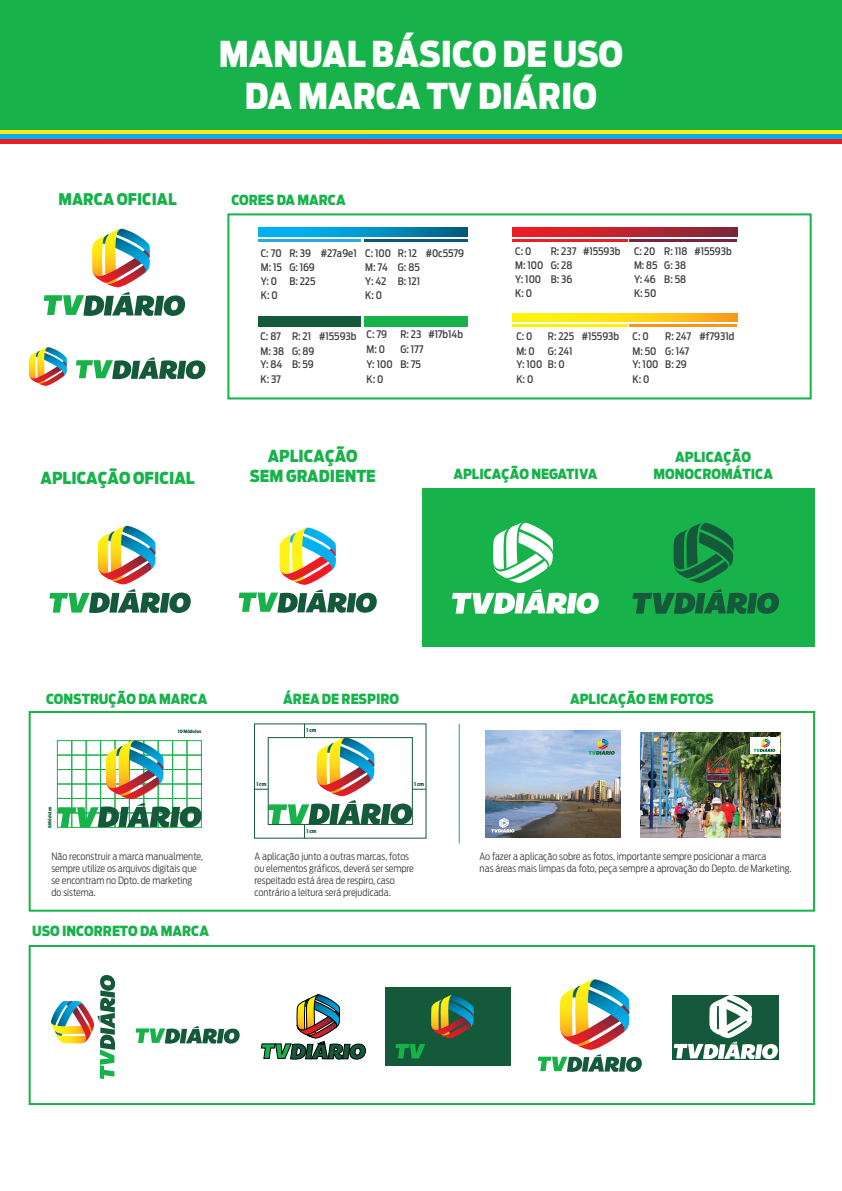
<style>
.page{position:relative;width:842px;height:1191px;background:#fff}
.page>*{position:absolute;margin:0;border:0;box-sizing:border-box;transform-origin:0 0}
.t1{font:900 35.4px/41.7px "Antenna Cond";color:#fff;text-align:center}
.t2{font:900 16.5px/19.4px "Antenna Cond";color:#18b24b;text-align:center}
.t3{font:900 16px "Antenna Cond";color:#18b24b}
.t4{font:900 13.9px/16.3px "Antenna Cond";color:#18b24b;text-align:center}
.t5{font:500 10.4px/14.2px "Antenna Cond";color:#414042}
.t6{font:300 10px/11.9px "Antenna Cond";color:#414042}
.t7{font:900 5.1px "Antenna Cond";color:#15593b}
.t8{font:900 4.5px "Antenna Cond";color:#15593b}
</style>
<div class="page">
<div style="left:672px;top:994px;width:107px;height:65px;background:#15593b"></div>
<div style="left:385px;top:987px;width:125px;height:79px;background:#15593b"></div>
<div style="left:187px;top:813px;width:15px;height:14px;border:1px solid #18b24b"></div>
<div style="left:187px;top:798px;width:15px;height:15px;border:1px solid #18b24b"></div>
<div style="left:187px;top:784px;width:15px;height:14px;border:1px solid #18b24b"></div>
<div style="left:187px;top:769px;width:15px;height:15px;border:1px solid #18b24b"></div>
<div style="left:187px;top:755px;width:15px;height:14px;border:1px solid #18b24b"></div>
<div style="left:187px;top:740px;width:15px;height:15px;border:1px solid #18b24b"></div>
<div style="left:0;top:0;width:842px;height:130px;background:#18b24b"></div>
<svg style="left:44px;top:229px;width:141px;height:87px"></svg>
<svg style="left:49px;top:526px;width:142px;height:87px"></svg>
<svg style="left:57px;top:740px;width:144px;height:87px"></svg>
<svg style="left:51px;top:975px;width:64px;height:104px"></svg>
<svg style="left:260px;top:994px;width:106px;height:112px"></svg>
<svg style="left:395px;top:995px;width:79px;height:64px"></svg>
<svg style="left:674px;top:995px;width:104px;height:64px"></svg>
<svg style="left:538px;top:979px;width:104px;height:92px"></svg>
<svg style="left:136px;top:1026px;width:104px;height:17px"></svg>
<div style="left:0;top:130px;width:842px;height:5px;background:#ffee12"></div>
<hr style="left:0;top:135px;width:842px;height:4px;background:#00afef">
<div style="left:0;top:139px;width:842px;height:5px;background:#eb1d25"></div>
<div style="left:422px;top:488px;width:392px;height:158px;background:#18b24b"></div>
<div style="left:227px;top:213px;width:585px;height:186px;border:2px solid #18b24b"></div>
<div style="left:29px;top:711px;width:786px;height:200px;border:2px solid #18b24b"></div>
<div style="left:29px;top:945px;width:786px;height:160px;border:2px solid #18b24b"></div>
<svg style="left:255px;top:724px;width:171px;height:114px"></svg>
<hr style="left:459px;top:724px;width:1px;height:119px;background:#18b24b">
<img style="left:485px;top:731px;width:136px;height:106px">
<svg style="left:589px;top:738px;width:26px;height:16px"></svg>
<svg style="left:491px;top:818px;width:23px;height:14px"></svg>
<img style="left:640px;top:732px;width:140px;height:105px">
<div style="left:750px;top:737px;width:30px;height:17px;background:#fff"></div>
<svg style="left:754px;top:738px;width:21px;height:14px"></svg>
<div style="left:259px;top:316px;width:102px;height:10px;background:#15593b"></div>
<div style="left:365px;top:316px;width:103px;height:10px;background:#18b24b"></div>
<svg style="left:259px;top:228px;width:209px;height:9px;background:#0091c5"></svg>
<hr style="left:259px;top:239px;width:102px;height:2px;background:#27aae1">
<hr style="left:365px;top:239px;width:103px;height:2px;background:#0d567a">
<svg style="left:512px;top:228px;width:225px;height:9px;background:#bb222e"></svg>
<hr style="left:512px;top:239px;width:116px;height:2px;background:#ed1d24">
<hr style="left:630px;top:239px;width:107px;height:2px;background:#76263b">
<svg style="left:512px;top:313px;width:225px;height:9px;background:#fed515"></svg>
<hr style="left:512px;top:324px;width:116px;height:2px;background:#fff200">
<hr style="left:630px;top:324px;width:107px;height:2px;background:#f7941e">
<svg style="left:239px;top:589px;width:138px;height:24px"></svg>
<img style="left:308px;top:527px;width:16px;height:7px">
<img style="left:308px;top:534px;width:28px;height:34px">
<img style="left:295px;top:527px;width:13px;height:29px">
<img style="left:279px;top:533px;width:16px;height:36px">
<img style="left:293px;top:563px;width:41px;height:22px">
<img style="left:280px;top:556px;width:48px;height:25px">
<img style="left:48px;top:347px;width:12px;height:5px">
<img style="left:48px;top:352px;width:19px;height:22px">
<img style="left:39px;top:347px;width:9px;height:19px">
<img style="left:28px;top:351px;width:11px;height:23px">
<img style="left:38px;top:371px;width:28px;height:15px">
<img style="left:29px;top:366px;width:33px;height:17px">
<svg style="left:76px;top:357px;width:129px;height:22px"></svg>
<svg style="left:452px;top:523px;width:147px;height:91px"></svg>
<svg style="left:632px;top:523px;width:147px;height:91px"></svg>
<h1 class="t1" style="left:219px;top:33px;width:406px">MANUAL BÁSICO DE USO<br>DA MARCA TV DIÁRIO</h1>
<h3 class="t3" style="left:59px;top:189px;width:120px">MARCA OFICIAL</h3>
<h3 class="t4" style="left:231px;top:192px;width:116px">CORES DA MARCA</h3>
<h2 class="t2" style="left:41px;top:468px;width:156px">APLICAÇÃO OFICIAL</h2>
<p class="t5" style="left:261px;top:246px;width:23px">C: 70<br>M: 15<br>Y: 0<br>K: 0</p>
<p class="t5" style="left:289px;top:246px;width:69px">R: 39 #27a9e1<br>G: 169<br>B: 225</p>
<p class="t5" style="left:365px;top:246px;width:27px">C: 100<br>M: 74<br>Y: 42<br>K: 0</p>
<p class="t5" style="left:398px;top:246px;width:68px">R: 12 #0c5579<br>G: 85<br>B: 121</p>
<p class="t5" style="left:515px;top:244px;width:30px">C: 0<br>M: 100<br>Y: 100<br>K: 0</p>
<p class="t5" style="left:551px;top:244px;width:71px">R: 237 #15593b<br>G: 28<br>B: 36</p>
<p class="t5" style="left:634px;top:244px;width:25px">C: 20<br>M: 85<br>Y: 46<br>K: 50</p>
<p class="t5" style="left:664px;top:244px;width:69px">R: 118 #15593b<br>G: 38<br>B: 58</p>
<p class="t5" style="left:632px;top:329px;width:28px">C: 0<br>M: 50<br>Y: 100<br>K: 0</p>
<p class="t5" style="left:665px;top:329px;width:71px">R: 247 #f7931d<br>G: 147<br>B: 29</p>
<p class="t5" style="left:366px;top:327px;width:28px;line-height:14.8px">C: 79<br>M: 0<br>Y: 100<br>K: 0</p>
<p class="t5" style="left:400px;top:327px;width:64px;line-height:14.6px">R: 23 #17b14b<br>G: 177<br>B: 75</p>
<p class="t5" style="left:260px;top:329px;width:25px">C: 87<br>M: 38<br>Y: 84<br>K: 37</p>
<p class="t5" style="left:292px;top:329px;width:66px">R: 21 #15593b<br>G: 89<br>B: 59</p>
<p class="t5" style="left:516px;top:329px;width:28px">C: 0<br>M: 0<br>Y: 100<br>K: 0</p>
<p class="t5" style="left:548px;top:329px;width:73px">R: 225 #15593b<br>G: 241<br>B: 0</p>
<h2 class="t2" style="left:250px;top:446px;width:128px">APLICAÇÃO<br>SEM GRADIENTE</h2>
<h3 class="t4" style="left:453px;top:466px;width:145px">APLICAÇÃO NEGATIVA</h3>
<h3 class="t4" style="left:653px;top:449px;width:121px">APLICAÇÃO<br>MONOCROMÁTICA</h3>
<h3 class="t4" style="left:46px;top:690px;width:163px">CONSTRUÇÃO DA MARCA</h3>
<h3 class="t4" style="left:283px;top:690px;width:117px">ÁREA DE RESPIRO</h3>
<h3 class="t4" style="left:570px;top:690px;width:145px">APLICAÇÃO EM FOTOS</h3>
<p class="t8" style="left:47px;top:828px;width:23px;rotate:-90deg">6 Módulos</p>
<p class="t8" style="left:178px;top:729px;width:25px">10 Módulos</p>
<p class="t7" style="left:307px;top:727px;width:11px">1 cm</p>
<p class="t7" style="left:256px;top:781px;width:11px">1 cm</p>
<p class="t7" style="left:414px;top:781px;width:11px">1 cm</p>
<p class="t7" style="left:307px;top:828px;width:11px">1 cm</p>
<p class="t6" style="left:51px;top:850px;width:153px">Não reconstruir a marca manualmente, sempre utilize os arquivos digitais que se encontram no Dpto. de marketing do sistema.</p>
<p class="t6" style="left:255px;top:850px;width:161px">A aplicação junto a outras marcas, fotos ou elementos gráficos, deverá ser sempre respeitado está área de respiro, caso contrário a leitura será prejudicada.</p>
<p class="t6" style="left:480px;top:850px;width:313px">Ao fazer a aplicação sobre as fotos, importante sempre posicionar a marca<br>nas áreas mais limpas da foto, peça sempre a aprovação do Depto. de Marketing.</p>
<h3 class="t4" style="left:32px;top:922px;width:178px">USO INCORRETO DA MARCA</h3>
</div>
